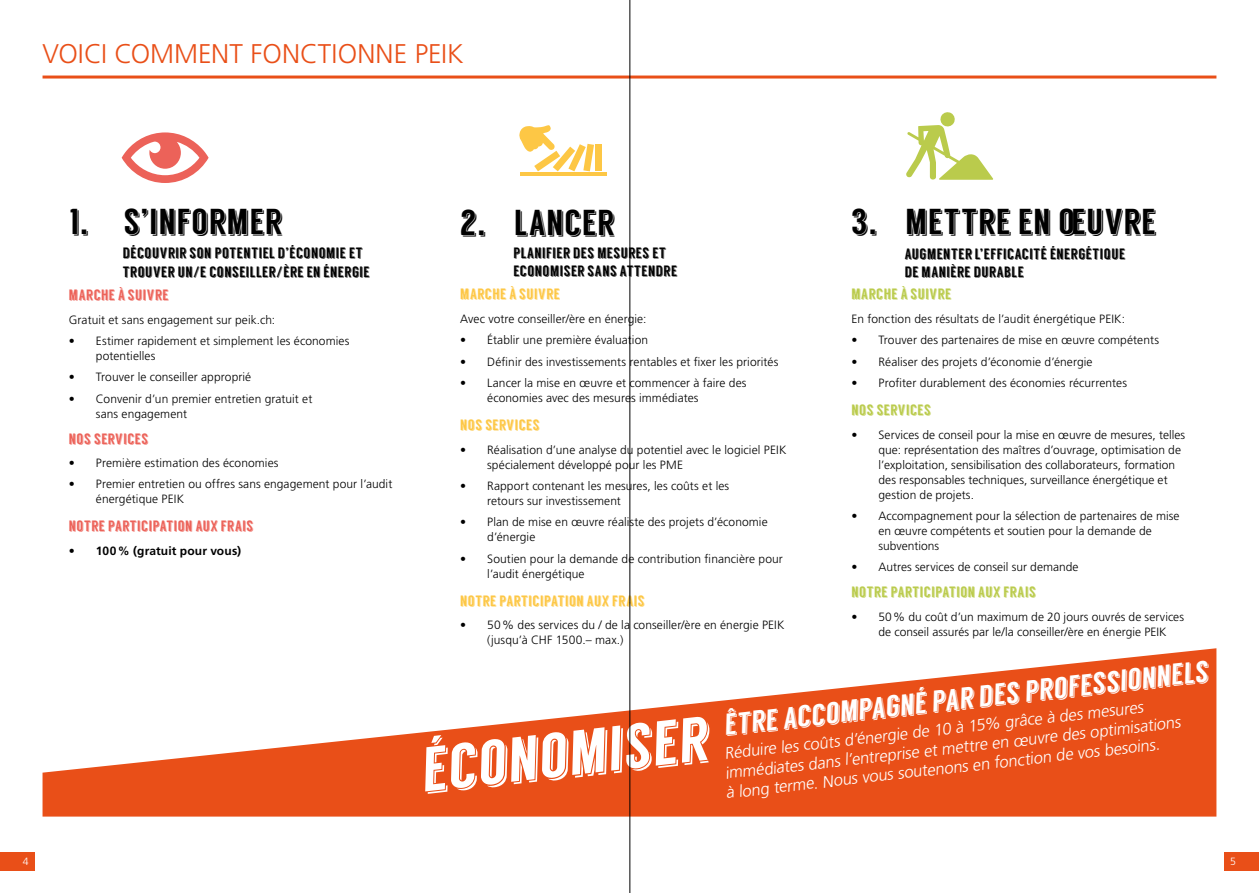
<style>
.page{position:relative;width:1259px;height:893px;background:#fff}
.page>*{position:absolute;margin:0;border:0;box-sizing:border-box;transform-origin:0 0}
.t1{font:62.55px "Langdon";color:#fff}
.t2{font:36px "Langdon";color:#000}
.t3{font:30px "Langdon";color:#fff}
.t4{font:300 27px "Frutiger LT Std";color:#e94f18}
.t5{font:300 16.5px/19.4px "Frutiger LT Std";color:#fff}
.t6{font:15px/18px "Langdon";letter-spacing:.015em;color:#000}
.t7{font:15px "Langdon";letter-spacing:.01em;color:#ec6259}
.t8{font:15px "Langdon";letter-spacing:.01em;color:#fdc745}
.t9{font:15px "Langdon";letter-spacing:.01em;color:#bacb4c}
.t10{font:300 12px/15px "Frutiger LT Std";letter-spacing:.005em;color:#000}
.t11{font:700 12px "Frutiger LT Std";letter-spacing:.01em;color:#000}
.t12{font:300 10.5px "Frutiger LT Std";color:#fff}
</style>
<div class="page">
<hr style="left:43px;top:76px;width:1173px;height:3px;background:#e94f18">
<div style="left:1225px;top:853px;width:34px;height:18px;background:#e94f18"></div>
<div style="left:0;top:853px;width:34px;height:18px;background:#e94f18"></div>
<svg style="left:122px;top:132px;width:87px;height:51px"></svg>
<svg style="left:906px;top:112px;width:87px;height:68px"></svg>
<div style="left:595px;top:144px;width:6px;height:27px;background:#fdc745"></div>
<hr style="left:520px;top:172px;width:87px;height:4px;background:#fdc745">
<svg style="left:519px;top:125px;width:75px;height:46px"></svg>
<svg style="left:43px;top:648px;width:1173px;height:169px;fill:#e94f18"></svg>
<hr style="left:629px;top:0;width:1px;height:893px;background:#000">
<h3 class="t4" style="left:43px;top:38px;width:422px">VOICI COMMENT FONCTIONNE PEIK</h3>
<h2 class="t2" style="left:70px;top:203px;width:214px">1. S’INFORMER</h2>
<p class="t6" style="left:123px;top:244px;width:248px;line-height:18.8px">DÉCOUVRIR SON POTENTIEL D’ÉCONOMIE ET<br>TROUVER UN/E CONSEILLER/ÈRE EN ÉNERGIE</p>
<h2 class="t2" style="left:460px;top:203px;width:156px">2. LANCER</h2>
<p class="t6" style="left:513px;top:245px;width:165px">PLANIFIER DES MESURES ET<br>ECONOMISER SANS ATTENDRE</p>
<h2 class="t2" style="left:851px;top:203px;width:307px">3. METTRE EN OEUVRE</h2>
<p class="t6" style="left:904px;top:245px;width:222px">AUGMENTER L’EFFICACITÉ ÉNERGÉTIQUE<br>DE MANIÈRE DURABLE</p>
<p class="t7" style="left:69px;top:287px;width:102px">MARCHE À SUIVRE</p>
<p class="t10" style="left:69px;top:312px;width:208px">Gratuit et sans engagement sur peik.ch:</p>
<p class="t10" style="left:96px;top:333px;width:255px;text-indent:-27px">• Estimer rapidement et simplement les économies potentielles</p>
<p class="t10" style="left:69px;top:370px;width:184px">• Trouver le conseiller approprié</p>
<p class="t10" style="left:96px;top:391px;width:218px;text-indent:-27px">• Convenir d’un premier entretien gratuit et sans engagement</p>
<p class="t7" style="left:69px;top:430px;width:81px">NOS SERVICES</p>
<p class="t10" style="left:69px;top:456px;width:211px">• Première estimation des économies</p>
<p class="t10" style="left:96px;top:477px;width:298px;text-indent:-27px">• Premier entretien ou offres sans engagement pour l’audit énergétique PEIK</p>
<p class="t7" style="left:69px;top:518px;width:186px">NOTRE PARTICIPATION AUX FRAIS</p>
<p class="t11" style="left:69px;top:544px;width:174px">• 100% (gratuit pour vous)</p>
<p class="t8" style="left:460px;top:286px;width:102px">MARCHE À SUIVRE</p>
<p class="t10" style="left:460px;top:311px;width:188px">Avec votre conseiller/ère en énergie:</p>
<p class="t10" style="left:460px;top:333px;width:189px">• Établir une première évaluation</p>
<p class="t10" style="left:460px;top:354px;width:320px">• Définir des investissements rentables et fixer les priorités</p>
<p class="t10" style="left:487px;top:376px;width:261px;text-indent:-27px">• Lancer la mise en œuvre et commencer à faire des économies avec des mesures immédiates</p>
<p class="t8" style="left:460px;top:417px;width:81px">NOS SERVICES</p>
<p class="t10" style="left:487px;top:442px;width:301px;text-indent:-27px">• Réalisation d’une analyse du potentiel avec le logiciel PEIK spécialement développé pour les PME</p>
<p class="t10" style="left:487px;top:478px;width:244px;text-indent:-27px">• Rapport contenant les mesures, les coûts et les retours sur investissement</p>
<p class="t10" style="left:487px;top:515px;width:282px;text-indent:-27px">• Plan de mise en œuvre réaliste des projets d’économie d’énergie</p>
<p class="t10" style="left:487px;top:551px;width:297px;text-indent:-27px">• Soutien pour la demande de contribution financière pour l’audit énergétique</p>
<p class="t8" style="left:460px;top:593px;width:186px">NOTRE PARTICIPATION AUX FRAIS</p>
<p class="t10" style="left:487px;top:618px;width:299px;text-indent:-27px">• 50% des services du / de la conseiller/ère en énergie PEIK (jusqu’à CHF 1500.– max.)</p>
<p class="t9" style="left:851px;top:286px;width:102px">MARCHE À SUIVRE</p>
<p class="t10" style="left:851px;top:311px;width:275px">En fonction des résultats de l’audit énergétique PEIK:</p>
<p class="t10" style="left:851px;top:333px;width:309px">• Trouver des partenaires de mise en œuvre compétents</p>
<p class="t10" style="left:851px;top:354px;width:243px">• Réaliser des projets d’économie d’énergie</p>
<p class="t10" style="left:851px;top:376px;width:277px">• Profiter durablement des économies récurrentes</p>
<p class="t9" style="left:851px;top:402px;width:81px">NOS SERVICES</p>
<p class="t10" style="left:878px;top:427px;width:308px;text-indent:-27px">• Services de conseil pour la mise en œuvre de mesures, telles que: représentation des maîtres d’ouvrage, optimisation de l’exploitation, sensibilisation des collaborateurs, formation des responsables techniques, surveillance énergétique et gestion de projets.</p>
<p class="t10" style="left:878px;top:508px;width:302px;text-indent:-27px">• Accompagnement pour la sélection de partenaires de mise en œuvre compétents et soutien pour la demande de subventions</p>
<p class="t10" style="left:851px;top:560px;width:228px">• Autres services de conseil sur demande</p>
<p class="t9" style="left:851px;top:584px;width:186px">NOTRE PARTICIPATION AUX FRAIS</p>
<p class="t10" style="left:878px;top:609px;width:307px;text-indent:-27px">• 50% du coût d’un maximum de 20 jours ouvrés de services de conseil assurés par le/la conseiller/ère en énergie PEIK</p>
<h3 class="t3" style="left:722px;top:708px;width:489px;rotate:-6deg">ÊTRE ACCOMPAGNÉ PAR DES PROFESSIONNELS</h3>
<h1 class="t1" style="left:416px;top:737px;width:290px;rotate:-6deg">ÉCONOMISER</h1>
<h3 class="t5" style="left:721px;top:743px;width:461px;rotate:-6deg">Réduire les coûts d’énergie de 10 à 15% grâce à des mesures immédiates dans l’entreprise et mettre en œuvre des optimisations à long terme. Nous vous soutenons en fonction de vos besoins.</h3>
<p class="t12" style="left:23px;top:855px;width:7px">4</p>
<p class="t12" style="left:1230px;top:855px;width:7px">5</p>
</div>
